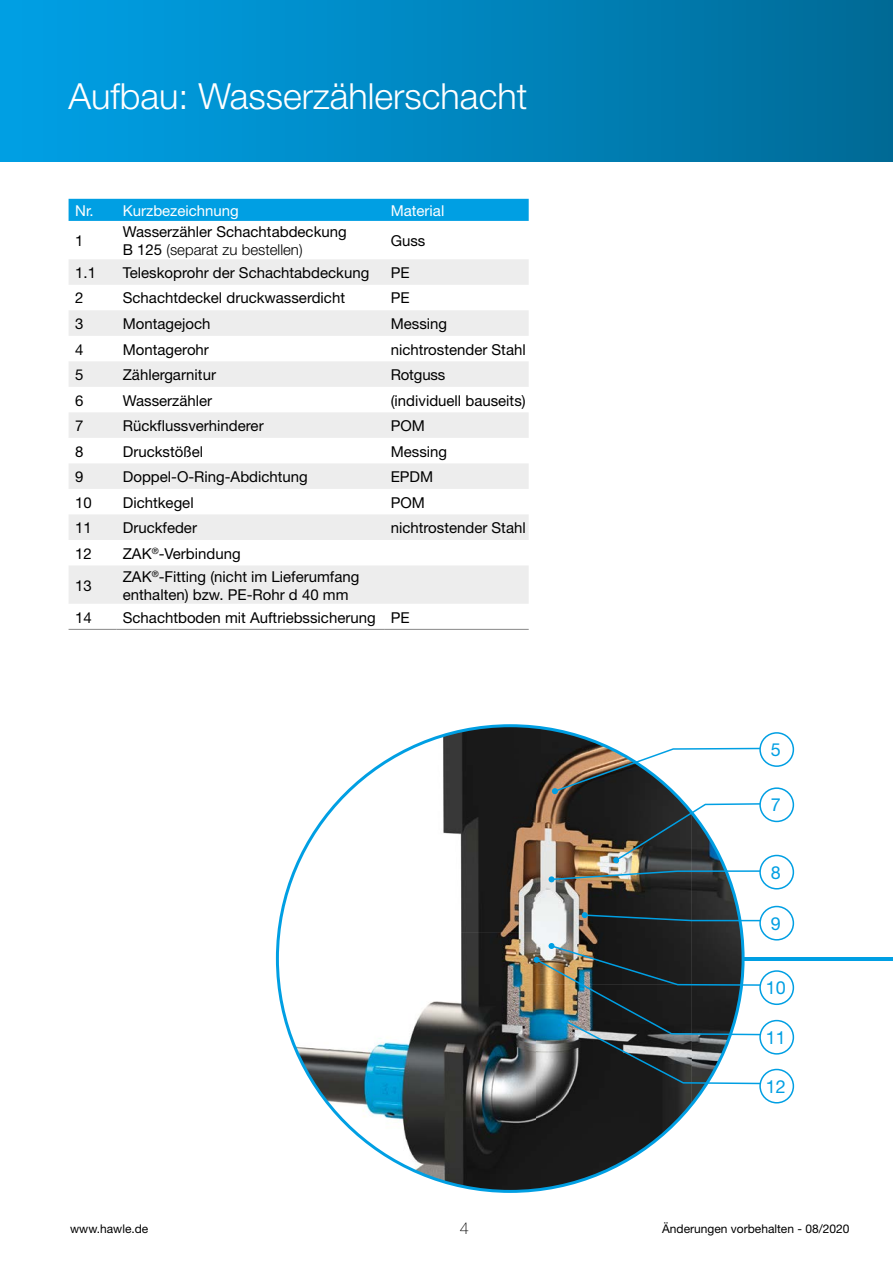
<style>
.page{position:relative;width:893px;height:1263px;background:#fff}
.page>*{position:absolute;margin:0;border:0;box-sizing:border-box;transform-origin:0 0}
.t1{font:300 36px "Helvetica Neue LT Pro";color:#fff}
.t2{font:18px "Helvetica Neue LT Pro";color:#009fe3}
.t3{font:100 16.5px "Helvetica Neue LT Pro";color:#000}
.t4{font:15px/18px "Helvetica Neue";color:#000}
.t5{font:15px "Helvetica Neue";color:#fff}
.t6{font:12px "Helvetica Neue LT Pro";color:#000}
.s1{font-weight:300}
</style>
<div class="page">
<div style="left:0;top:0;width:893px;height:162px;background:linear-gradient(to right,#00a2e7,#006b97)"></div>
<div style="left:69px;top:199px;width:460px;height:22px;background:#009fe3"></div>
<svg style="left:69px;top:259px;width:460px;height:128px;fill:#ededed"></svg>
<div style="left:69px;top:412px;width:460px;height:26px;background:#ededed"></div>
<div style="left:69px;top:463px;width:460px;height:26px;background:#ededed"></div>
<div style="left:69px;top:514px;width:460px;height:26px;background:#ededed"></div>
<svg style="left:69px;top:566px;width:460px;height:63px"></svg>
<hr style="left:69px;top:629px;width:47px;height:1px;background:#878787">
<hr style="left:116px;top:629px;width:268px;height:1px;background:#878787">
<hr style="left:384px;top:629px;width:145px;height:1px;background:#878787">
<hr style="left:744px;top:957px;width:149px;height:3px;background:#009fe3">
<img style="left:329px;top:726px;width:207px;height:414px">
<img style="left:536px;top:727px;width:156px;height:463px">
<img style="left:277px;top:812px;width:52px;height:293px">
<img style="left:691px;top:863px;width:50px;height:242px">
<img style="left:364px;top:1140px;width:172px;height:51px">
<svg style="left:613px;top:802px;width:159px;height:61px"></svg>
<img style="left:549px;top:869px;width:214px;height:13px">
<svg style="left:582px;top:912px;width:182px;height:10px"></svg>
<img style="left:534px;top:943px;width:240px;height:142px">
<svg style="left:552px;top:747px;width:212px;height:47px"></svg>
<div style="left:760px;top:788px;width:33px;height:33px;background:#fff;border-radius:50%"></div>
<div style="left:759px;top:787px;width:35px;height:35px;border:2px solid #009fe3;border-radius:50%"></div>
<div style="left:760px;top:855px;width:33px;height:34px;background:#fff;border-radius:50%"></div>
<div style="left:759px;top:855px;width:35px;height:34px;border:2px solid #009fe3;border-radius:50%"></div>
<div style="left:760px;top:906px;width:33px;height:34px;background:#fff;border-radius:50%"></div>
<div style="left:759px;top:906px;width:35px;height:34px;border:2px solid #009fe3;border-radius:50%"></div>
<div style="left:760px;top:971px;width:33px;height:33px;background:#fff;border-radius:50%"></div>
<div style="left:759px;top:970px;width:35px;height:35px;border:2px solid #009fe3;border-radius:50%"></div>
<div style="left:760px;top:1020px;width:33px;height:34px;background:#fff;border-radius:50%"></div>
<div style="left:759px;top:1020px;width:35px;height:34px;border:2px solid #009fe3;border-radius:50%"></div>
<div style="left:760px;top:1069px;width:33px;height:34px;background:#fff;border-radius:50%"></div>
<div style="left:759px;top:1069px;width:35px;height:34px;border:2px solid #009fe3;border-radius:50%"></div>
<div style="left:760px;top:733px;width:33px;height:33px;background:#fff;border-radius:50%"></div>
<div style="left:759px;top:732px;width:35px;height:35px;border:2px solid #009fe3;border-radius:50%"></div>
<h1 class="t1" style="left:69px;top:75px;width:460px">Aufbau: Wasserzählerschacht</h1>
<p class="t5" style="left:75px;top:201px;width:165px">Nr. Kurzbezeichnung</p>
<p class="t5" style="left:391px;top:201px;width:55px">Material</p>
<p class="t4" style="left:75px;top:231px;width:10px">1</p>
<p class="t4" style="left:123px;top:222px;width:225px">Wasserzähler Schachtabdeckung<br>B 125 <span class="s1">(separat zu bestellen)</span></p>
<p class="t4" style="left:391px;top:231px;width:36px">Guss</p>
<p class="t4" style="left:75px;top:263px;width:22px">1.1</p>
<p class="t4" style="left:123px;top:263px;width:248px">Teleskoprohr der Schachtabdeckung</p>
<p class="t4" style="left:391px;top:263px;width:20px">PE</p>
<p class="t4" style="left:75px;top:289px;width:10px">2</p>
<p class="t4" style="left:123px;top:289px;width:224px">Schachtdeckel druckwasserdicht</p>
<p class="t4" style="left:391px;top:289px;width:20px">PE</p>
<p class="t4" style="left:75px;top:314px;width:10px">3</p>
<p class="t4" style="left:123px;top:314px;width:89px">Montagejoch</p>
<p class="t4" style="left:391px;top:314px;width:58px">Messing</p>
<p class="t4" style="left:75px;top:340px;width:10px">4</p>
<p class="t4" style="left:123px;top:340px;width:88px">Montagerohr</p>
<p class="t4" style="left:391px;top:340px;width:137px">nichtrostender Stahl</p>
<p class="t4" style="left:75px;top:365px;width:10px">5</p>
<p class="t4" style="left:123px;top:365px;width:95px">Zählergarnitur</p>
<p class="t4" style="left:391px;top:365px;width:56px">Rotguss</p>
<p class="t4" style="left:75px;top:391px;width:10px">6</p>
<p class="t4" style="left:123px;top:391px;width:91px">Wasserzähler</p>
<p class="t4" style="left:391px;top:391px;width:137px">(individuell bauseits)</p>
<p class="t4" style="left:75px;top:416px;width:10px">7</p>
<p class="t4" style="left:123px;top:416px;width:142px">Rückflussverhinderer</p>
<p class="t4" style="left:391px;top:416px;width:36px">POM</p>
<p class="t4" style="left:75px;top:442px;width:10px">8</p>
<p class="t4" style="left:123px;top:442px;width:82px">Druckstößel</p>
<p class="t4" style="left:391px;top:442px;width:58px">Messing</p>
<p class="t4" style="left:75px;top:468px;width:10px">9</p>
<p class="t4" style="left:123px;top:468px;width:187px">Doppel-O-Ring-Abdichtung</p>
<p class="t4" style="left:391px;top:468px;width:44px">EPDM</p>
<p class="t4" style="left:75px;top:493px;width:18px">10</p>
<p class="t4" style="left:123px;top:493px;width:72px">Dichtkegel</p>
<p class="t4" style="left:391px;top:493px;width:36px">POM</p>
<p class="t4" style="left:75px;top:519px;width:18px">11</p>
<p class="t4" style="left:123px;top:519px;width:76px">Druckfeder</p>
<p class="t4" style="left:391px;top:519px;width:137px">nichtrostender Stahl</p>
<p class="t4" style="left:75px;top:544px;width:18px">12</p>
<p class="t4" style="left:123px;top:544px;width:119px">ZAK<sup>®</sup>-Verbindung</p>
<p class="t4" style="left:75px;top:576px;width:18px">13</p>
<p class="t4" style="left:123px;top:567px;width:238px">ZAK<sup>®</sup>-Fitting (nicht im Lieferumfang enthalten) bzw. PE-Rohr d 40 mm</p>
<p class="t4" style="left:75px;top:608px;width:18px">14</p>
<p class="t4" style="left:123px;top:608px;width:288px">Schachtboden mit Auftriebssicherung PE</p>
<p class="t2" style="left:771px;top:738px;width:12px">5</p>
<p class="t2" style="left:771px;top:794px;width:12px">7</p>
<p class="t2" style="left:771px;top:861px;width:12px">8</p>
<p class="t2" style="left:771px;top:912px;width:12px">9</p>
<p class="t2" style="left:766px;top:976px;width:22px">10</p>
<p class="t2" style="left:766px;top:1026px;width:22px">11</p>
<p class="t2" style="left:766px;top:1075px;width:22px">12</p>
<p class="t6" style="left:70px;top:1221px;width:80px">www.hawle.de</p>
<p class="t3" style="left:460px;top:1218px;width:11px">4</p>
<p class="t6" style="left:662px;top:1221px;width:189px">Änderungen vorbehalten - 08/2020</p>
</div>
